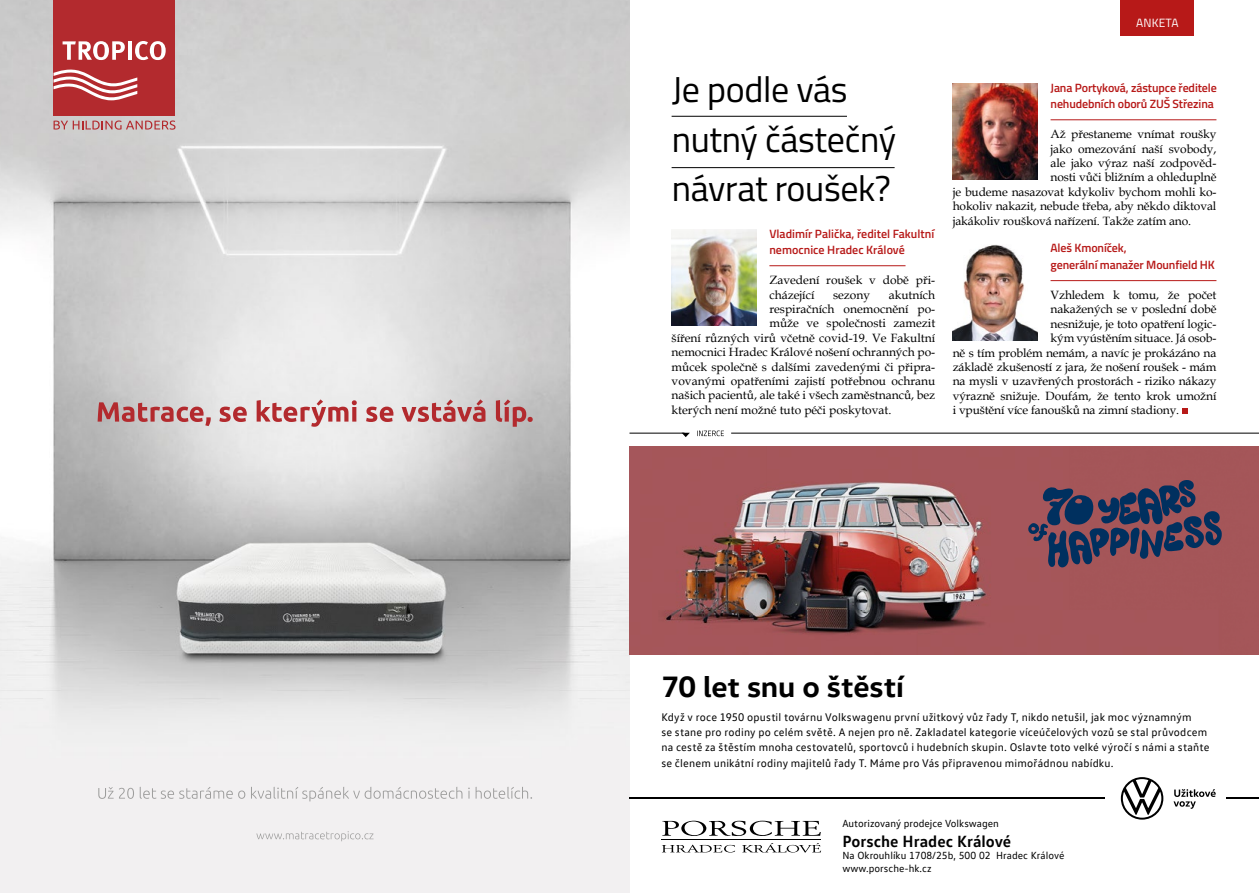
<style>
.page{position:relative;width:1259px;height:893px;background:#fff}
.page>*{position:absolute;margin:0;border:0;box-sizing:border-box;transform-origin:0 0}
.t1{font:36px/49.5px "Titillium Web";letter-spacing:-.01em;color:#000}
.t2{font:700 30px "VW Head";letter-spacing:-.005em;color:#000}
.t3{font:700 16.5px "VW Text";color:#000}
.t4{font:12px/14.4px "Book Antiqua";letter-spacing:-.01em;color:#000}
.t5{font:600 12px/16.5px "Titillium Web";letter-spacing:-.01em;color:#b71918}
.t6{font:12px "Titillium Web";letter-spacing:.01em;color:#fff}
.t7{font:11.25px/15.1px "VW Text";letter-spacing:.015em;color:#000}
.t8{font:10.5px/12.6px "VW Text";color:#000}
</style>
<div class="page">
<img style="left:0;top:0;width:629px;height:893px">
<svg style="left:54px;top:120px;width:121px;height:10px"></svg>
<div style="left:53px;top:0;width:122px;height:116px;background:#b32a2e"></div>
<svg style="left:54px;top:69px;width:83px;height:31px"></svg>
<svg style="left:63px;top:41px;width:62px;height:19px"></svg>
<hr style="left:128px;top:41px;width:4px;height:19px;background:#fff">
<svg style="left:135px;top:41px;width:31px;height:19px"></svg>
<svg style="left:98px;top:402px;width:113px;height:24px"></svg>
<svg style="left:219px;top:407px;width:28px;height:15px"></svg>
<svg style="left:257px;top:399px;width:100px;height:28px"></svg>
<svg style="left:366px;top:407px;width:27px;height:15px"></svg>
<svg style="left:402px;top:399px;width:83px;height:23px"></svg>
<svg style="left:496px;top:399px;width:37px;height:28px"></svg>
<svg style="left:98px;top:787px;width:36px;height:12px"></svg>
<svg style="left:140px;top:787px;width:105px;height:12px"></svg>
<svg style="left:251px;top:787px;width:211px;height:14px"></svg>
<svg style="left:468px;top:787px;width:64px;height:12px"></svg>
<svg style="left:256px;top:831px;width:117px;height:10px"></svg>
<img style="left:629px;top:446px;width:630px;height:209px">
<svg style="left:1027px;top:478px;width:195px;height:90px"></svg>
<svg style="left:662px;top:821px;width:159px;height:15px"></svg>
<hr style="left:661px;top:840px;width:159px;height:1px;background:#000">
<svg style="left:662px;top:845px;width:73px;height:7px"></svg>
<svg style="left:742px;top:843px;width:79px;height:10px"></svg>
<svg style="left:1120px;top:777px;width:43px;height:43px"></svg>
<svg style="left:1173px;top:789px;width:42px;height:20px"></svg>
<hr style="left:629px;top:798px;width:475px;height:1px;background:#000">
<hr style="left:1226px;top:798px;width:33px;height:1px;background:#000">
<svg style="left:697px;top:431px;width:27px;height:5px"></svg>
<svg style="left:683px;top:433px;width:7px;height:4px"></svg>
<hr style="left:629px;top:433px;width:55px;height:1px;background:#000">
<hr style="left:731px;top:433px;width:528px;height:1px;background:#000">
<hr style="left:769px;top:265px;width:136px;height:1px;background:#b71918">
<hr style="left:1050px;top:119px;width:166px;height:1px;background:#b71918">
<hr style="left:1050px;top:280px;width:166px;height:1px;background:#b71918">
<img style="left:671px;top:230px;width:85px;height:96px">
<img style="left:952px;top:84px;width:85px;height:96px">
<img style="left:952px;top:244px;width:85px;height:97px">
<div style="left:1120px;top:0;width:74px;height:35px;background:#b71918"></div>
<hr style="left:671px;top:116px;width:176px;height:1px;background:#000">
<hr style="left:671px;top:167px;width:223px;height:1px;background:#000">
<svg style="left:1182px;top:408px;width:5px;height:6px"></svg>
<p class="t6" style="left:1136px;top:14px;width:44px">ANKETA</p>
<h1 class="t1" style="left:672px;top:63px;width:226px">Je podle vás nutný částečný návrat roušek?</h1>
<p class="t5" style="left:769px;top:224px;width:166px">Vladimír Palička, ředitel Fakultní nemocnice Hradec Králové</p>
<p class="t4" style="left:769px;top:273px;width:167px">Zavedení roušek v době při&shy;cházející</p>
<p class="t4" style="left:833px;top:287px;width:39px">sezony</p>
<p class="t4" style="left:888px;top:287px;width:48px">akutních</p>
<p class="t4" style="left:769px;top:301px;width:167px">respiračních onemocnění po-</p>
<p class="t4" style="left:769px;top:316px;width:167px">může ve společnosti zamezit</p>
<p class="t4" style="left:671px;top:330px;width:265px">šíření různých virů včetně covid-19. Ve Fakultní</p>
<p class="t4" style="left:671px;top:345px;width:265px">nemocnici Hradec Králové nošení ochranných po-</p>
<p class="t4" style="left:671px;top:359px;width:265px">můcek společně s dalšími zavedenými či připra-</p>
<p class="t4" style="left:671px;top:373px;width:265px">vovanými opatřeními zajistí potřebnou ochranu</p>
<p class="t4" style="left:671px;top:388px;width:265px">našich pacientů, ale také i všech zaměstnanců, bez</p>
<p class="t4" style="left:671px;top:402px;width:221px">kterých není možné tuto péči poskytovat.</p>
<p class="t5" style="left:1050px;top:78px;width:168px">Jana Portyková, zástupce ředitele nehudebních oborů ZUŠ Střezina</p>
<p class="t4" style="left:1050px;top:127px;width:167px">Až přestaneme vnímat roušky</p>
<p class="t4" style="left:1050px;top:141px;width:167px">jako omezování naší svobody,</p>
<p class="t4" style="left:1050px;top:155px;width:167px">ale jako výraz naší zodpověd-</p>
<p class="t4" style="left:1050px;top:170px;width:167px">nosti vůči bližním a ohleduplně</p>
<p class="t4" style="left:952px;top:184px;width:265px">je budeme nasazovat kdykoliv bychom mohli ko-</p>
<p class="t4" style="left:952px;top:199px;width:265px">hokoliv nakazit, nebude třeba, aby někdo diktoval</p>
<p class="t4" style="left:952px;top:213px;width:240px">jakákoliv roušková nařízení. Takže zatím ano.</p>
<p class="t5" style="left:1050px;top:239px;width:166px">Aleš Kmoníček,<br>generální manažer Mounfield HK</p>
<p class="t4" style="left:1050px;top:287px;width:167px">Vzhledem k tomu, že počet</p>
<p class="t4" style="left:1050px;top:302px;width:167px">nakažených se v poslední době</p>
<p class="t4" style="left:1050px;top:316px;width:167px">nesnižuje, je toto opatření logic-</p>
<p class="t4" style="left:1050px;top:331px;width:167px">kým vyústěním situace. Já osob-</p>
<p class="t4" style="left:952px;top:345px;width:265px">ně s tím problém nemám, a navíc je prokázáno na</p>
<p class="t4" style="left:952px;top:359px;width:265px">základě zkušeností z jara, že nošení roušek - mám</p>
<p class="t4" style="left:952px;top:374px;width:265px">na mysli v uzavřených prostorách - riziko nákazy</p>
<p class="t4" style="left:952px;top:388px;width:265px">výrazně snižuje. Doufám, že tento krok umožní</p>
<p class="t4" style="left:952px;top:403px;width:228px">i vpuštění více fanoušků na zimní stadiony.</p>
<h2 class="t2" style="left:661px;top:667px;width:244px">70 let snu o štěstí</h2>
<p class="t7" style="left:661px;top:709px;width:550px">Když v roce 1950 opustil továrnu Volkswagenu první užitkový vůz řady T, nikdo netušil, jak moc významným<br>se stane pro rodiny po celém světě. A nejen pro ně. Zakladatel kategorie víceúčelových vozů se stal průvodcem na cestě za štěstím mnoha cestovatelů, sportovců i hudebních skupin. Oslavte toto velké výročí s námi a staňte se členem unikátní rodiny majitelů řady T. Máme pro Vás připravenou mimořádnou nabídku.</p>
<p class="t8" style="left:842px;top:816px;width:158px">Autorizovaný prodejce Volkswagen</p>
<h3 class="t3" style="left:842px;top:830px;width:170px">Porsche Hradec Králové</h3>
<p class="t8" style="left:842px;top:849px;width:223px">Na Okrouhlíku 1708/25b, 500 02 Hradec Králové www.porsche-hk.cz</p>
</div>
